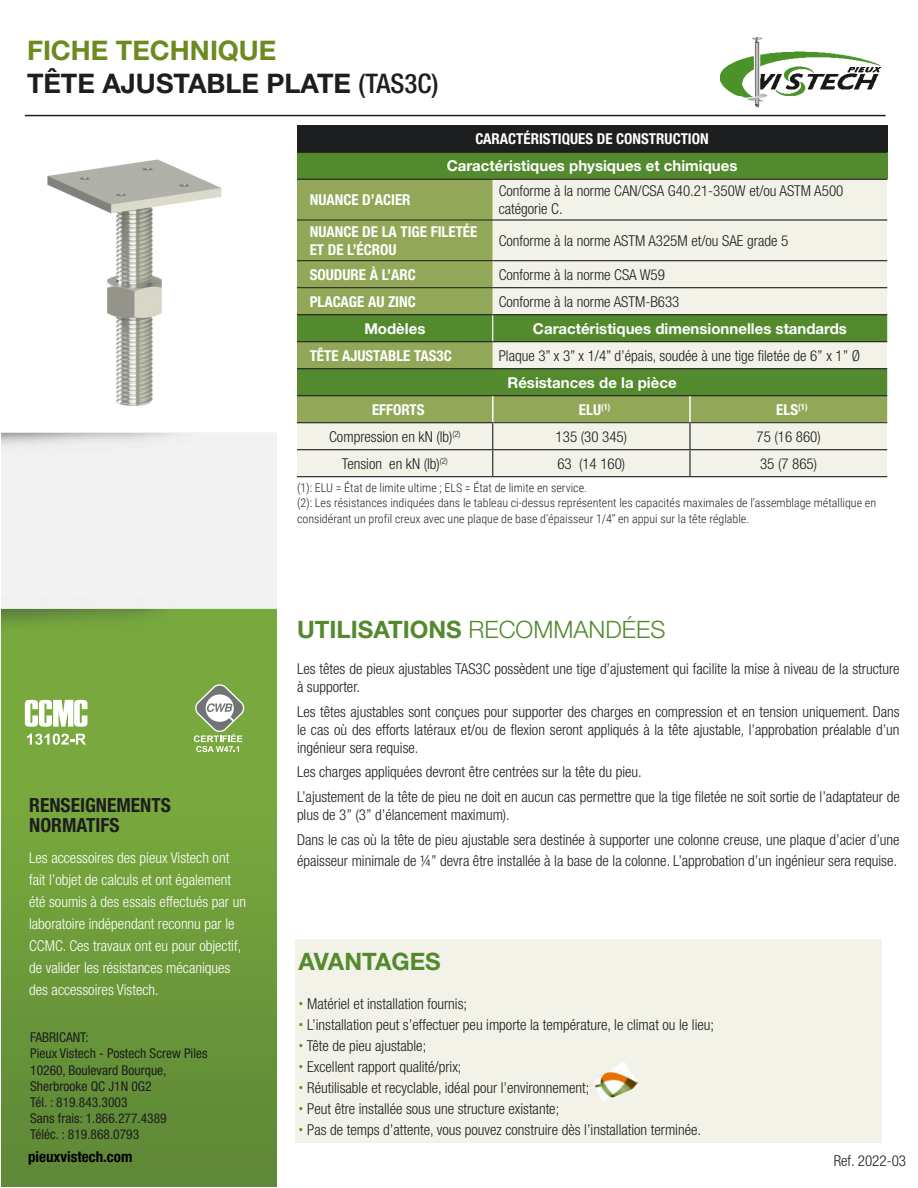
<style>
.page{position:relative;width:918px;height:1188px;background:#fff}
.page>*{position:absolute;margin:0;border:0;box-sizing:border-box;transform-origin:0 0}
.t1{font:700 27px/32.4px "Helvetica Neue LT Std";color:#1d1e1f}
.t2{font:700 24px "Helvetica Neue LT Std";color:#548a2e}
.t3{font:700 condensed 19.5px/20.4px "Helvetica Neue LT Std";color:#1d1e1f}
.t4{font:300 condensed 15px/18px "Helvetica Neue LT Std";color:#1d1e1f}
.t5{font:300 condensed 15px/21.9px "Helvetica Neue LT Std";color:#fff}
.t6{font:700 condensed 15px/18px "Helvetica Neue LT Std";color:#fff}
.t7{font:700 15px "Helvetica Neue LT Std";color:#fff}
.t8{font:700 condensed 15px "Helvetica Neue LT Std";color:#000}
.t9{font:condensed 13.5px/16.2px "Helvetica Neue LT Std";color:#1d1e1f}
.t10{font:300 12px/14.4px "Roboto Condensed";color:#1d1e1f}
.s1{color:#6c8a1f}
.s2{font-weight:500;font-stretch:condensed}
.s3{font-weight:300}
.s4{font-family:"Roboto";font-weight:400;font-stretch:normal;color:#6c8a1f}
</style>
<div class="page">
<img style="left:1px;top:432px;width:275px;height:755px">
<img style="left:721px;top:37px;width:159px;height:71px">
<hr style="left:25px;top:115px;width:861px;height:1px;background:#1d1e1f">
<svg style="left:25px;top:700px;width:62px;height:27px"></svg>
<svg style="left:27px;top:734px;width:59px;height:11px"></svg>
<svg style="left:192px;top:681px;width:56px;height:71px"></svg>
<img style="left:47px;top:159px;width:175px;height:247px">
<div style="left:295px;top:940px;width:587px;height:203px;background:#f3f2e8"></div>
<img style="left:594px;top:1062px;width:45px;height:39px">
<div style="left:297px;top:125px;width:590px;height:27px;background:#1d1e1f"></div>
<div style="left:297px;top:152px;width:590px;height:27px;background:#548a2e"></div>
<svg style="left:297px;top:180px;width:590px;height:296px;background:#d1d7b6"></svg>
<svg style="left:297px;top:315px;width:590px;height:80px;background:#7da35b"></svg>
<hr style="left:297px;top:220px;width:196px;height:1px;background:#1d1e1f">
<hr style="left:297px;top:260px;width:196px;height:1px;background:#1d1e1f">
<hr style="left:297px;top:287px;width:196px;height:1px;background:#1d1e1f">
<hr style="left:493px;top:219px;width:197px;height:2px;background:#1d1e1f">
<hr style="left:690px;top:219px;width:197px;height:2px;background:#1d1e1f">
<hr style="left:493px;top:260px;width:197px;height:1px;background:#1d1e1f">
<hr style="left:690px;top:260px;width:197px;height:1px;background:#1d1e1f">
<hr style="left:493px;top:287px;width:197px;height:1px;background:#1d1e1f">
<hr style="left:690px;top:287px;width:197px;height:1px;background:#1d1e1f">
<hr style="left:297px;top:152px;width:196px;height:1px;background:#1d1e1f">
<hr style="left:493px;top:152px;width:197px;height:1px;background:#1d1e1f">
<hr style="left:690px;top:152px;width:197px;height:1px;background:#1d1e1f">
<hr style="left:297px;top:179px;width:196px;height:1px;background:#1d1e1f">
<hr style="left:493px;top:179px;width:197px;height:1px;background:#1d1e1f">
<hr style="left:690px;top:179px;width:197px;height:1px;background:#1d1e1f">
<hr style="left:297px;top:368px;width:196px;height:1px;background:#1d1e1f">
<hr style="left:493px;top:368px;width:197px;height:1px;background:#1d1e1f">
<hr style="left:690px;top:368px;width:197px;height:1px;background:#1d1e1f">
<hr style="left:493px;top:449px;width:197px;height:1px;background:#1d1e1f">
<hr style="left:690px;top:449px;width:197px;height:1px;background:#1d1e1f">
<hr style="left:493px;top:476px;width:197px;height:1px;background:#1d1e1f">
<hr style="left:690px;top:476px;width:197px;height:1px;background:#1d1e1f">
<hr style="left:689px;top:423px;width:2px;height:26px;background:#1d1e1f">
<hr style="left:689px;top:450px;width:2px;height:26px;background:#1d1e1f">
<hr style="left:297px;top:395px;width:196px;height:1px;background:#1d1e1f">
<hr style="left:493px;top:395px;width:197px;height:1px;background:#1d1e1f">
<hr style="left:690px;top:395px;width:197px;height:1px;background:#1d1e1f">
<hr style="left:494px;top:422px;width:196px;height:1px;background:#1d1e1f">
<hr style="left:690px;top:422px;width:197px;height:1px;background:#1d1e1f">
<hr style="left:492px;top:396px;width:2px;height:26px;background:#fff">
<hr style="left:689px;top:396px;width:2px;height:26px;background:#fff">
<hr style="left:297px;top:422px;width:196px;height:1px;background:#1d1e1f">
<svg style="left:492px;top:423px;width:1px;height:53px"></svg>
<hr style="left:297px;top:449px;width:196px;height:1px;background:#1d1e1f">
<hr style="left:297px;top:476px;width:196px;height:1px;background:#1d1e1f">
<hr style="left:493px;top:314px;width:197px;height:1px;background:#1d1e1f">
<hr style="left:690px;top:314px;width:197px;height:1px;background:#1d1e1f">
<hr style="left:493px;top:341px;width:197px;height:1px;background:#1d1e1f">
<hr style="left:690px;top:341px;width:197px;height:1px;background:#1d1e1f">
<hr style="left:297px;top:314px;width:196px;height:1px;background:#1d1e1f">
<hr style="left:297px;top:341px;width:196px;height:1px;background:#1d1e1f">
<svg style="left:492px;top:315px;width:1px;height:26px"></svg>
<h1 class="t1" style="left:27px;top:34px;width:413px"><span class="s1">FICHE TECHNIQUE<br></span>TÊTE AJUSTABLE PLATE <span class="s2">(TAS3C)</span></h1>
<p class="t6" style="left:475px;top:130px;width:235px">CARACTÉRISTIQUES DE CONSTRUCTION</p>
<p class="t7" style="left:447px;top:157px;width:292px">Caractéristiques physiques et chimiques</p>
<p class="t6" style="left:310px;top:190px;width:102px">NUANCE D’ACIER</p>
<p class="t4" style="left:499px;top:182px;width:346px">Conforme à la norme CAN/CSA G40.21-350W et/ou ASTM A500 catégorie C.</p>
<p class="t6" style="left:310px;top:222px;width:169px">NUANCE DE LA TIGE FILETÉE<br>ET DE L’ÉCROU</p>
<p class="t4" style="left:499px;top:231px;width:291px">Conforme à la norme ASTM A325M et/ou SAE grade 5</p>
<p class="t6" style="left:310px;top:265px;width:108px">SOUDURE À L’ARC</p>
<p class="t4" style="left:499px;top:265px;width:168px">Conforme à la norme CSA W59</p>
<p class="t6" style="left:310px;top:292px;width:108px">PLACAGE AU ZINC</p>
<p class="t4" style="left:499px;top:292px;width:182px">Conforme à la norme ASTM-B633</p>
<p class="t7" style="left:364px;top:319px;width:63px">Modèles</p>
<p class="t7" style="left:533px;top:319px;width:316px">Caractéristiques dimensionnelles standards</p>
<p class="t6" style="left:310px;top:346px;width:144px">TÊTE AJUSTABLE TAS3C</p>
<p class="t4" style="left:499px;top:346px;width:363px">Plaque 3” x 3” x 1/4” d’épais, soudée à une tige filetée de 6’’ x 1’’ Ø</p>
<p class="t7" style="left:508px;top:373px;width:171px">Résistances de la pièce</p>
<p class="t6" style="left:372px;top:400px;width:54px">EFFORTS</p>
<p class="t6" style="left:579px;top:400px;width:33px">ELU<sup>(1)</sup></p>
<p class="t6" style="left:776px;top:400px;width:33px">ELS<sup>(1)</sup></p>
<p class="t4" style="left:329px;top:427px;width:133px">Compression en kN (lb)<sup>(2)</sup></p>
<p class="t4" style="left:556px;top:427px;width:73px">135 (30 345)</p>
<p class="t4" style="left:756px;top:427px;width:66px">75 (16 860)</p>
<p class="t4" style="left:342px;top:454px;width:108px">Tension en kN (lb)<sup>(2)</sup></p>
<p class="t4" style="left:557px;top:454px;width:69px">63 (14 160)</p>
<p class="t4" style="left:760px;top:454px;width:59px">35 (7 865)</p>
<p class="t10" style="left:297px;top:480px;width:581px">(1): ELU = État de limite ultime ; ELS = État de limite en service.<br>(2): Les résistances indiquées dans le tableau ci-dessus représentent les capacités maximales de l’assemblage métallique en</p>
<p class="t10" style="left:297px;top:511px;width:454px">considérant un profil creux avec une plaque de base d’épaisseur 1/4’’ en appui sur la tête réglable.</p>
<h2 class="t2" style="left:297px;top:615px;width:370px">UTILISATIONS <span class="s3">RECOMMANDÉES</span></h2>
<p class="t4" style="left:297px;top:659px;width:604px">Les têtes de pieux ajustables TAS3C possèdent une tige d’ajustement qui facilite la mise à niveau de la structure à supporter.</p>
<p class="t4" style="left:297px;top:702px;width:604px;text-align:justify">Les têtes ajustables sont conçues pour supporter des charges en compression et en tension uniquement. Dans le cas où des efforts latéraux et/ou de flexion seront appliqués à la tête ajustable, l’approbation préalable d’un ingénieur sera requise.</p>
<p class="t4" style="left:297px;top:760px;width:604px;line-height:24.8px">Les charges appliquées devront être centrées sur la tête du pieu.<br>L’ajustement de la tête de pieu ne doit en aucun cas permettre que la tige filetée ne soit sortie de l’adaptateur de</p>
<p class="t4" style="left:297px;top:802px;width:604px;line-height:24.8px">plus de 3’’ (3’’ d’élancement maximum).<br>Dans le cas où la tête de pieu ajustable sera destinée à supporter une colonne creuse, une plaque d’acier d’une</p>
<p class="t4" style="left:297px;top:851px;width:602px">épaisseur minimale de ¼’’ devra être installée à la base de la colonne. L’approbation d’un ingénieur sera requise.</p>
<h3 class="t3" style="left:29px;top:795px;width:143px">RENSEIGNEMENTS<br>NORMATIFS</h3>
<p class="t5" style="left:29px;top:847px;width:218px">Les accessoires des pieux Vistech ont fait l’objet de calculs et ont également été soumis à des essais effectués par un laboratoire indépendant reconnu par le CCMC. Ces travaux ont eu pour objectif, de valider les résistances mécaniques des accessoires Vistech.</p>
<p class="t9" style="left:30px;top:1029px;width:179px">FABRICANT:<br>Pieux Vistech - Postech Screw Piles<br>10260, Boulevard Bourque,<br>Sherbrooke QC J1N 0G2<br>Tél. : 819.843.3003<br>Sans frais: 1.866.277.4389<br>Téléc. : 819.868.0793</p>
<p class="t8" style="left:28px;top:1148px;width:106px">pieuxvistech.com</p>
<p class="t4" style="left:834px;top:1152px;width:74px">Ref. 2022-03</p>
<h2 class="t2" style="left:299px;top:947px;width:144px">AVANTAGES</h2>
<p class="t4" style="left:299px;top:995px;width:170px"><span class="s4">•</span> Matériel et installation fournis;</p>
<p class="t4" style="left:299px;top:1016px;width:417px"><span class="s4">•</span> L’installation peut s’effectuer peu importe la température, le climat ou le lieu;</p>
<p class="t4" style="left:299px;top:1037px;width:129px"><span class="s4">•</span> Tête de pieu ajustable;</p>
<p class="t4" style="left:299px;top:1058px;width:164px"><span class="s4">•</span> Excellent rapport qualité/prix;</p>
<p class="t4" style="left:299px;top:1079px;width:292px"><span class="s4">•</span> Réutilisable et recyclable, idéal pour l’environnement;</p>
<p class="t4" style="left:299px;top:1100px;width:262px"><span class="s4">•</span> Peut être installée sous une structure existante;</p>
<p class="t4" style="left:299px;top:1121px;width:404px"><span class="s4">•</span> Pas de temps d’attente, vous pouvez construire dès l’installation terminée.</p>
</div>
